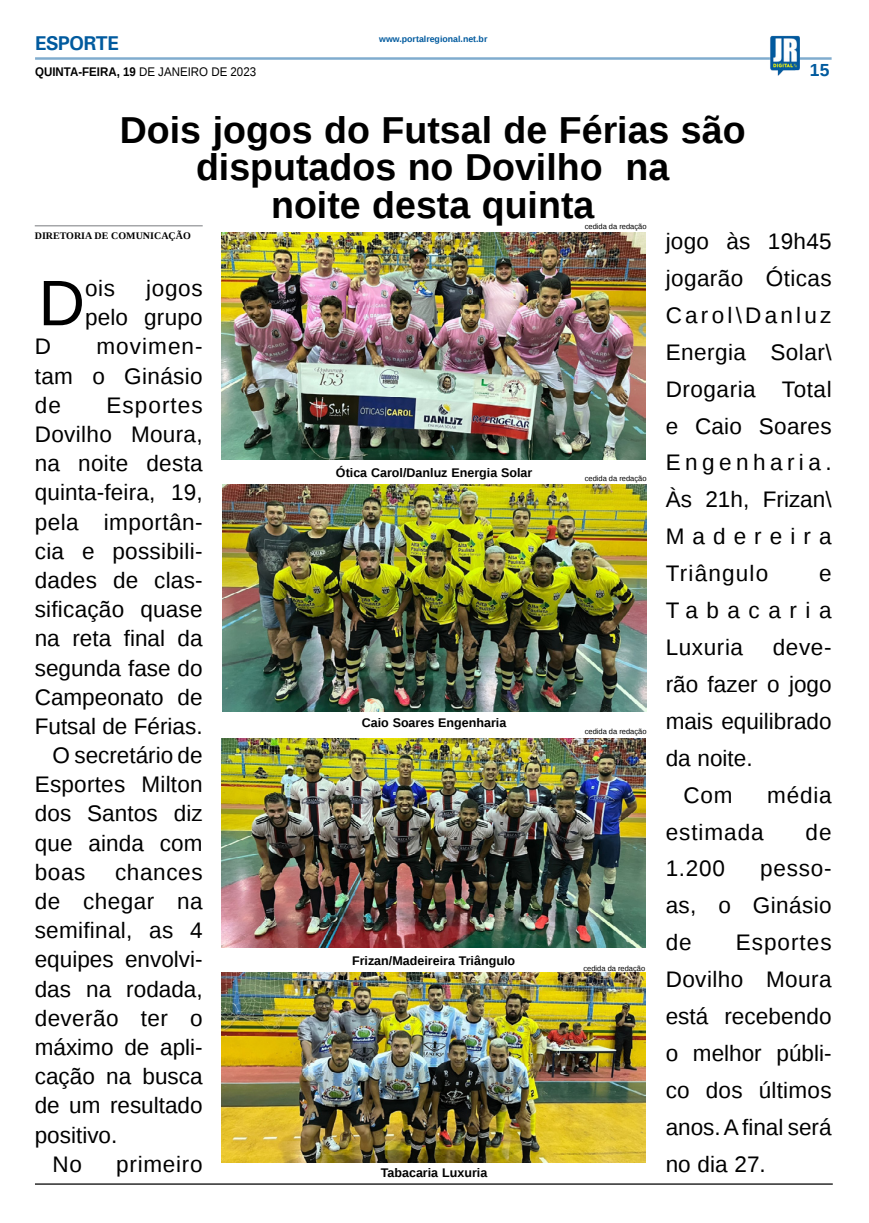
<style>
.page{position:relative;width:869px;height:1223px;background:#fff}
.page>*{position:absolute;margin:0;border:0;box-sizing:border-box;transform-origin:0 0}
.MATÉRIA{font:64.25px "Liberation Sans";color:#000}
.TÍTULO{font:700 37.5px/37.5px "Liberation Sans";color:#000;text-align:center}
.MATÉRIA-2{font:22.5px/29.1px "Liberation Sans";letter-spacing:.005em;color:#000;text-align:justify}
.MATÉRIA-3{font:22.5px "Liberation Sans";letter-spacing:.035em;color:#000}
.MATÉRIA-4{font:22.5px "Liberation Sans";letter-spacing:.04em;color:#000}
.TITULO_PG{font:700 20px "Univers";letter-spacing:-.04em;color:#005a9e}
.TÍTULO-2{font:700 17.5px "Liberation Sans";color:#005a9e}
.LEGENDA{font:700 12.5px "Liberation Sans";color:#000}
.DATA_PG{font:700 12.5px "Liberation Sans";color:#000;scale:.92 1}
.CRÉDITO_NOME{font:700 10px "Liberation Serif";color:#000}
.DATA_PG-2{font:700 8.75px "Liberation Sans";color:#005a9e}
.CRÉDITO_FOTO{font:7.5px "Liberation Sans";color:#000}
.s1{font-weight:400}
</style>
<div class="page">
<hr style="left:35px;top:57px;width:796px;height:3px;background:#005a9e">
<img style="left:769px;top:36px;width:30px;height:40px">
<hr style="left:35px;top:1183px;width:797px;height:1px;background:#000">
<img style="left:222px;top:232px;width:423px;height:228px">
<img style="left:222px;top:484px;width:424px;height:227px">
<img style="left:221px;top:738px;width:424px;height:209px">
<img style="left:221px;top:972px;width:424px;height:190px">
<hr style="left:35px;top:225px;width:168px;height:1px;background:#939598">
<p class="TITULO_PG" style="left:35px;top:31px;width:85px">ESPORTE</p>
<p class="DATA_PG" style="left:35px;top:63px;width:242px">QUINTA-FEIRA, 19 <span class="s1">DE JANEIRO DE 2023</span></p>
<p class="DATA_PG-2" style="left:379px;top:33px;width:110px">www.portalregional.net.br</p>
<p class="TÍTULO-2" style="left:809px;top:58px;width:21px">15</p>
<p class="TÍTULO" style="left:120px;top:110px;width:627px">Dois jogos do Futsal de Férias são</p>
<p class="TÍTULO" style="left:196px;top:148px;width:474px">disputados no Dovilho na noite desta quinta</p>
<p class="CRÉDITO_NOME" style="left:35px;top:229px;width:157px">DIRETORIA DE COMUNICAÇÃO</p>
<p class="MATÉRIA" style="left:38px;top:267px;width:48px">D</p>
<p class="MATÉRIA-2" style="left:85px;top:275px;width:32px">ois</p>
<p class="CRÉDITO_FOTO" style="left:584px;top:222px;width:63px">cedida da redação</p>
<p class="MATÉRIA-2" style="left:665px;top:224px;width:167px;line-height:36.9px">jogo às 19h45 jogarão Óticas Carol\Danluz Energia Solar\ Drogaria Total e Caio Soares Engenharia.<br>Às 21h, Frizan\ Madereira Triângulo</p>
<p class="MATÉRIA-2" style="left:85px;top:275px;width:119px;line-height:28.8px;text-align:right">jogos<br>pelo grupo</p>
<p class="MATÉRIA-2" style="left:35px;top:333px;width:169px;text-indent:62px">movimen&shy;tam o Ginásio de</p>
<p class="MATÉRIA-2" style="left:35px;top:333px;width:18px">D</p>
<p class="MATÉRIA-2" style="left:35px;top:391px;width:169px;text-indent:72px">Esportes Dovilho Moura, na noite desta quinta-feira, 19, pela importân&shy;cia e possibili&shy;dades de clas&shy;sificação quase na reta final da segunda fase do Campeonato de Futsal de Férias.</p>
<p class="MATÉRIA-2" style="left:35px;top:741px;width:169px;text-indent:18px">O secretário de Esportes Milton dos Santos diz que ainda com boas</p>
<p class="LEGENDA" style="left:336px;top:463px;width:198px">Ótica Carol/Danluz Energia Solar</p>
<p class="CRÉDITO_FOTO" style="left:584px;top:474px;width:63px">cedida da redação</p>
<p class="MATÉRIA-2" style="left:665px;top:556px;width:167px;line-height:36.9px;text-indent:153px">e Tabacaria Luxuria</p>
<p class="MATÉRIA-2" style="left:665px;top:629px;width:167px;line-height:36.9px;text-indent:107px">deve&shy;rão fazer o jogo mais equilibrado da noite.</p>
<p class="MATÉRIA-2" style="left:683px;top:781px;width:51px">Com</p>
<p class="MATÉRIA-2" style="left:766px;top:781px;width:66px">média</p>
<p class="MATÉRIA-4" style="left:665px;top:819px;width:99px">estimada</p>
<p class="MATÉRIA-2" style="left:805px;top:818px;width:27px">de</p>
<p class="MATÉRIA-2" style="left:665px;top:855px;width:61px">1.200</p>
<p class="LEGENDA" style="left:361px;top:714px;width:146px">Caio Soares Engenharia</p>
<p class="CRÉDITO_FOTO" style="left:584px;top:726px;width:63px">cedida da redação</p>
<p class="MATÉRIA-2" style="left:35px;top:858px;width:169px;text-indent:80px">chances de chegar na semifinal, as 4 equipes envolvi&shy;das na rodada, deverão ter o máximo de apli&shy;cação na busca de um resultado positivo.</p>
<p class="MATÉRIA-2" style="left:52px;top:1150px;width:31px">No</p>
<p class="MATÉRIA-3" style="left:116px;top:1151px;width:88px">primeiro</p>
<p class="MATÉRIA-2" style="left:665px;top:851px;width:167px;line-height:36.9px;text-indent:94px">pesso&shy;as, o Ginásio de</p>
<p class="MATÉRIA-2" style="left:665px;top:925px;width:167px;line-height:36.9px;text-indent:70px">Esportes Dovilho Moura está recebendo o melhor públi&shy;co dos últimos anos. A final será no dia 27.</p>
<p class="LEGENDA" style="left:352px;top:951px;width:164px">Frizan/Madeireira Triângulo</p>
<p class="CRÉDITO_FOTO" style="left:583px;top:964px;width:63px">cedida da redação</p>
<p class="LEGENDA" style="left:380px;top:1164px;width:108px">Tabacaria Luxuria</p>
</div>
